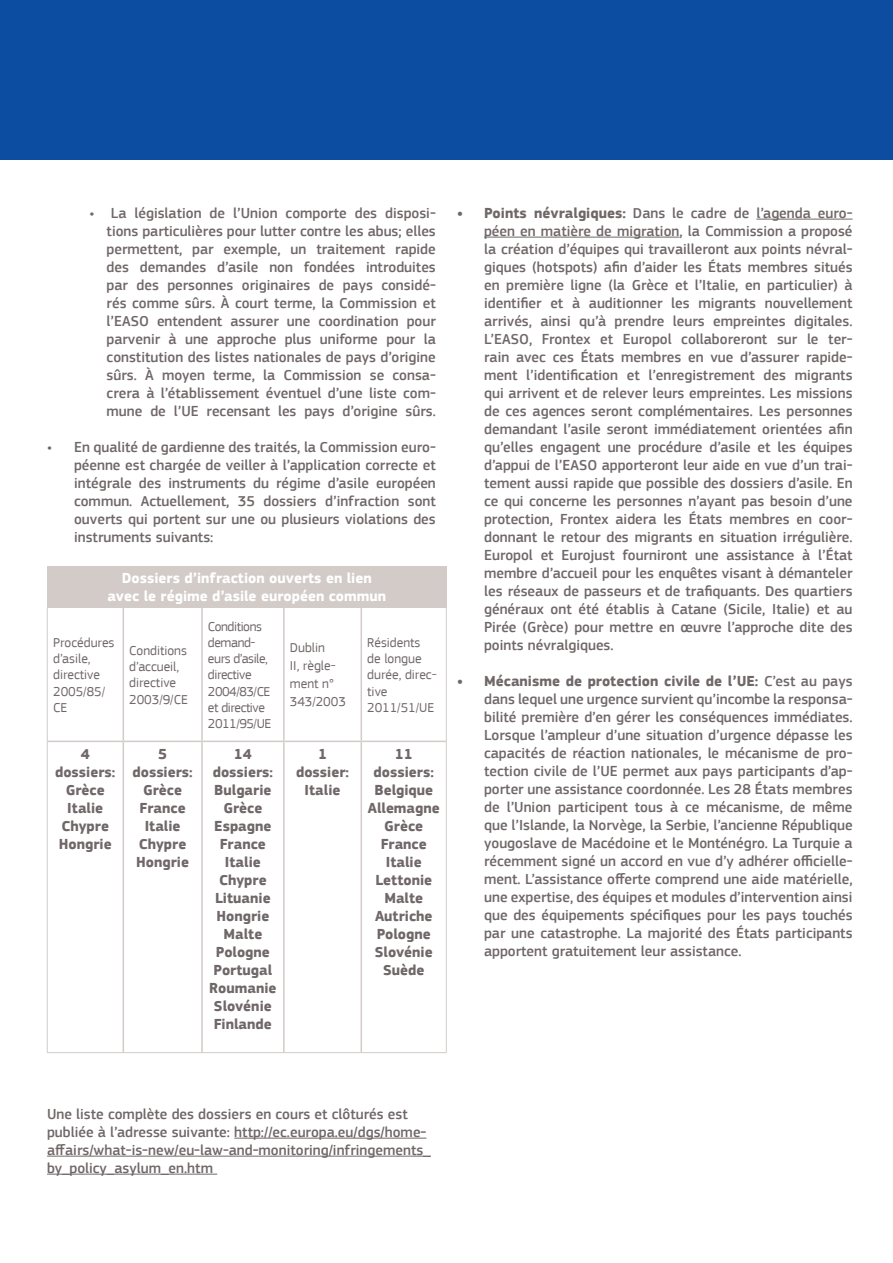
<style>
.page{position:relative;width:893px;height:1263px;background:#fff}
.page>*{position:absolute;margin:0;border:0;box-sizing:border-box;transform-origin:0 0}
.t1{font:500 15px/18px "EC Square Sans Pro";color:#706768;text-align:justify}
.t2{font:700 15px/18px "EC Square Sans Pro";color:#706768;text-align:center}
.t3{font:700 15px "EC Square Sans Pro";color:#fff}
.t4{font:13.5px/16.2px "EC Square Sans Pro";color:#706768}
.t5{font:13.5px/16.2px "EC Square Sans Pro";letter-spacing:-.03em;color:#706768}
.s1{font-weight:700}
</style>
<div class="page">
<div style="left:0;top:0;width:893px;height:160px;background:#0d4da1"></div>
<hr style="left:234px;top:1138px;width:192px;height:1px;background:#706768">
<hr style="left:47px;top:1156px;width:384px;height:1px;background:#706768">
<hr style="left:47px;top:1174px;width:170px;height:1px;background:#706768">
<div style="left:47px;top:566px;width:399px;height:41px;background:#d2cbc8"></div>
<hr style="left:123px;top:607px;width:1px;height:134px;background:#d2cbc8">
<hr style="left:201px;top:607px;width:2px;height:134px;background:#d2cbc8">
<hr style="left:283px;top:607px;width:2px;height:134px;background:#d2cbc8">
<hr style="left:361px;top:607px;width:1px;height:134px;background:#d2cbc8">
<hr style="left:47px;top:741px;width:76px;height:1px;background:#d2cbc8">
<hr style="left:123px;top:741px;width:79px;height:1px;background:#d2cbc8">
<hr style="left:123px;top:742px;width:1px;height:310px;background:#d2cbc8">
<hr style="left:202px;top:741px;width:82px;height:1px;background:#d2cbc8">
<hr style="left:201px;top:742px;width:2px;height:310px;background:#d2cbc8">
<hr style="left:284px;top:741px;width:77px;height:1px;background:#d2cbc8">
<hr style="left:283px;top:742px;width:2px;height:310px;background:#d2cbc8">
<hr style="left:361px;top:741px;width:85px;height:1px;background:#d2cbc8">
<hr style="left:361px;top:742px;width:1px;height:310px;background:#d2cbc8">
<hr style="left:47px;top:607px;width:76px;height:1px;background:#d2cbc8">
<hr style="left:47px;top:607px;width:1px;height:134px;background:#d2cbc8">
<hr style="left:123px;top:607px;width:79px;height:1px;background:#d2cbc8">
<hr style="left:202px;top:607px;width:82px;height:1px;background:#d2cbc8">
<hr style="left:284px;top:607px;width:77px;height:1px;background:#d2cbc8">
<hr style="left:361px;top:607px;width:85px;height:1px;background:#d2cbc8">
<hr style="left:446px;top:607px;width:1px;height:134px;background:#d2cbc8">
<hr style="left:47px;top:741px;width:1px;height:311px;background:#d2cbc8">
<hr style="left:446px;top:741px;width:1px;height:311px;background:#d2cbc8">
<hr style="left:47px;top:1052px;width:76px;height:1px;background:#d2cbc8">
<hr style="left:123px;top:1052px;width:79px;height:1px;background:#d2cbc8">
<hr style="left:202px;top:1052px;width:82px;height:1px;background:#d2cbc8">
<hr style="left:284px;top:1052px;width:77px;height:1px;background:#d2cbc8">
<hr style="left:361px;top:1052px;width:85px;height:1px;background:#d2cbc8">
<hr style="left:756px;top:219px;width:97px;height:1px;background:#706768">
<hr style="left:484px;top:237px;width:195px;height:1px;background:#706768">
<p class="t1" style="left:107px;top:204px;width:331px;text-indent:-17px">• La législation de l’Union comporte des disposi&shy;tions particulières pour lutter contre les abus; elles permettent, par exemple, un traitement rapide des demandes d’asile non fondées introduites par des personnes originaires de pays considé&shy;rés comme sûrs. À court terme, la Commission et l’EASO entendent assurer une coordination pour parvenir à une approche plus uniforme pour la constitution des listes nationales de pays d’origine sûrs. À moyen terme, la Commission se consa&shy;crera à l’établissement éventuel d’une liste com&shy;mune de l’UE recensant les pays d’origine sûrs.</p>
<p class="t1" style="left:74px;top:438px;width:363px;text-indent:-27px">• En qualité de gardienne des traités, la Commission euro&shy;péenne est chargée de veiller à l’application correcte et intégrale des instruments du régime d’asile européen commun. Actuellement, 35 dossiers d’infraction sont ouverts qui portent sur une ou plusieurs violations des instruments suivants:</p>
<p class="t3" style="left:122px;top:569px;width:252px">Dossiers d’infraction ouverts en lien</p>
<p class="t3" style="left:107px;top:587px;width:280px">avec le régime d’asile européen commun</p>
<p class="t4" style="left:53px;top:634px;width:63px">Procédures d’asile, directive<br>2005/85/<br>CE</p>
<p class="t4" style="left:129px;top:642px;width:60px">Conditions d’accueil, directive<br>2003/9/CE</p>
<p class="t5" style="left:208px;top:618px;width:64px">Conditions demand&shy;eurs d’asile, directive<br>2004/83/CE</p>
<p class="t5" style="left:208px;top:699px;width:65px">et directive<br>2011/95/UE</p>
<p class="t4" style="left:290px;top:639px;width:57px;line-height:18px">Dublin<br>II, règle&shy;ment n°<br>343/2003</p>
<p class="t4" style="left:367px;top:634px;width:71px">Résidents de longue durée, direc&shy;tive</p>
<p class="t4" style="left:367px;top:699px;width:68px">2011/51/UE</p>
<p class="t2" style="left:55px;top:745px;width:62px">4 dossiers:</p>
<p class="t2" style="left:59px;top:781px;width:54px">Grèce<br>Italie<br>Chypre<br>Hongrie</p>
<p class="t2" style="left:132px;top:745px;width:62px">5 dossiers:</p>
<p class="t2" style="left:136px;top:781px;width:54px">Grèce<br>France<br>Italie<br>Chypre<br>Hongrie</p>
<p class="t2" style="left:213px;top:745px;width:62px">14 dossiers:</p>
<p class="t2" style="left:209px;top:781px;width:69px">Bulgarie<br>Grèce<br>Espagne<br>France<br>Italie<br>Chypre<br>Lituanie<br>Hongrie<br>Malte<br>Pologne<br>Portugal<br>Roumanie<br>Slovénie<br>Finlande</p>
<p class="t2" style="left:296px;top:745px;width:54px">1 dossier:</p>
<p class="t2" style="left:305px;top:781px;width:37px">Italie</p>
<p class="t2" style="left:374px;top:745px;width:62px">11 dossiers:</p>
<p class="t2" style="left:368px;top:781px;width:74px">Belgique<br>Allemagne<br>Grèce<br>France<br>Italie<br>Lettonie<br>Malte<br>Autriche<br>Pologne<br>Slovénie<br>Suède</p>
<p class="t1" style="left:484px;top:204px;width:370px;text-indent:-27px"><span class="s1">• Points névralgiques:</span> Dans le cadre de l’agenda euro&shy;péen en matière de migration, la Commission a proposé la création d’équipes qui travailleront aux points névral&shy;giques (hotspots) afin d’aider les États membres situés en première ligne (la Grèce et l’Italie, en particulier) à identifier et à auditionner les migrants nouvellement arrivés, ainsi qu’à prendre leurs empreintes digitales.<br>L’EASO, Frontex et Europol collaboreront sur le ter&shy;rain avec ces États membres en vue d’assurer rapide&shy;ment l’identification et l’enregistrement des migrants qui arrivent et de relever leurs empreintes. Les missions de ces agences seront complémentaires. Les personnes demandant l’asile seront immédiatement orientées afin qu’elles engagent une procédure d’asile et les équipes d’appui de l’EASO apporteront leur aide en vue d’un trai&shy;tement aussi rapide que possible des dossiers d’asile. En ce qui concerne les personnes n’ayant pas besoin d’une protection, Frontex aidera les États membres en coor&shy;donnant le retour des migrants en situation irrégulière.<br>Europol et Eurojust fourniront une assistance à l’État membre d’accueil pour les enquêtes visant à démanteler les réseaux de passeurs et de trafiquants. Des quartiers généraux ont été établis à Catane (Sicile, Italie) et au Pirée (Grèce) pour mettre en œuvre l’approche dite des points névralgiques.</p>
<p class="t1" style="left:484px;top:672px;width:370px;text-indent:-27px"><span class="s1">• Mécanisme de protection civile de l’UE:</span> C’est au pays dans lequel une urgence survient qu’incombe la responsa&shy;bilité première d’en gérer les conséquences immédiates.<br>Lorsque l’ampleur d’une situation d’urgence dépasse les capacités de réaction nationales, le mécanisme de pro&shy;tection civile de l’UE permet aux pays participants d’ap&shy;porter une assistance coordonnée. Les 28 États membres de l’Union participent tous à ce mécanisme, de même que l’Islande, la Norvège, la Serbie, l’ancienne République yougoslave de Macédoine et le Monténégro. La Turquie a récemment signé un accord en vue d’y adhérer officielle&shy;ment. L’assistance offerte comprend une aide matérielle, une expertise, des équipes et modules d’intervention ainsi que des équipements spécifiques pour les pays touchés par une catastrophe. La majorité des États participants apportent gratuitement leur assistance.</p>
<p class="t1" style="left:47px;top:1105px;width:385px;text-align:left">Une liste complète des dossiers en cours et clôturés est publiée à l’adresse suivante: http://ec.europa.eu/dgs/home&shy;affairs/what-is-new/eu-law-and-monitoring/infringements_ by_policy_asylum_en.htm</p>
</div>
